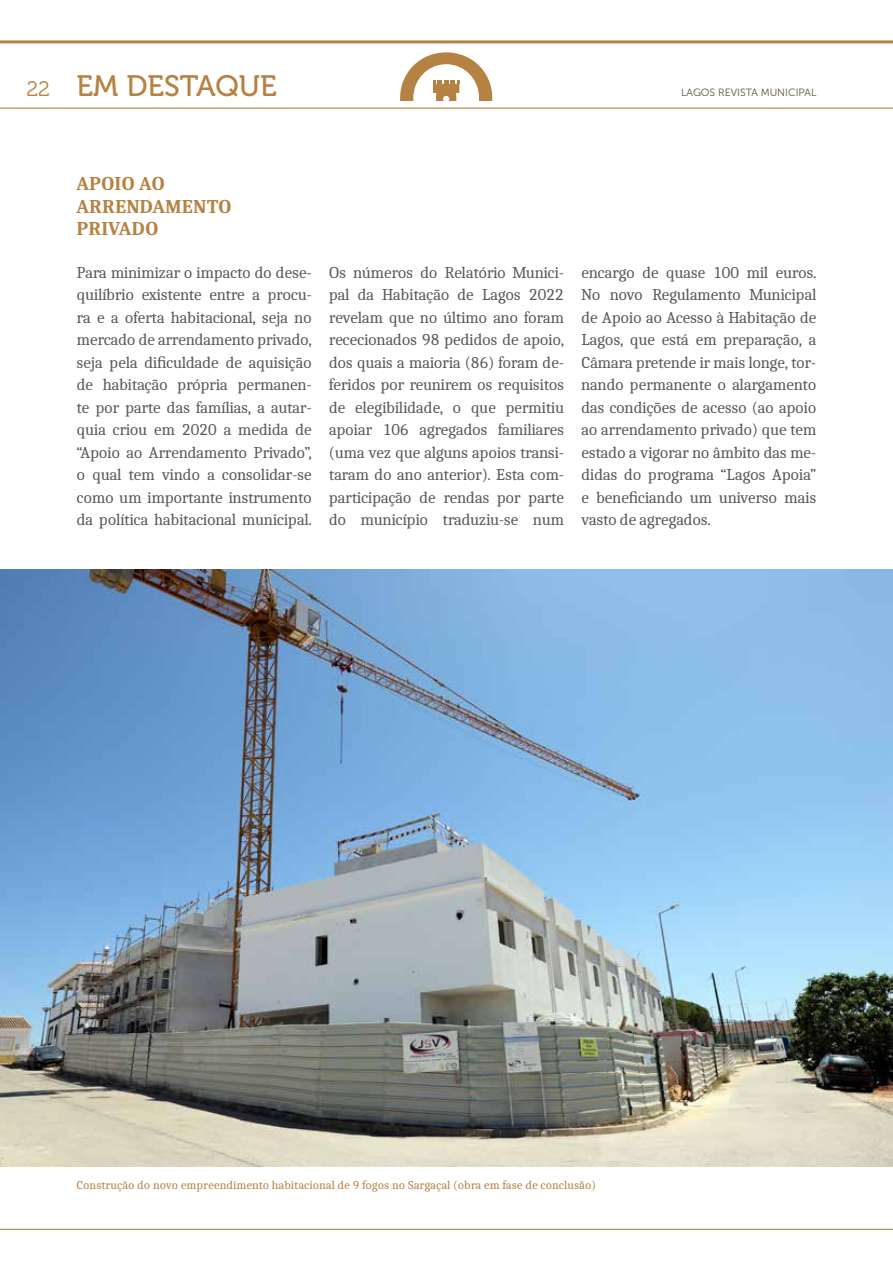
<style>
.page{position:relative;width:893px;height:1263px;background:#fff}
.page>*{position:absolute;margin:0;border:0;box-sizing:border-box;transform-origin:0 0}
.t1{font:29.4px "Museo 500";color:#b68243}
.t2{font:700 19.5px/22.5px "Caladea";color:#b68243}
.t3{font:16.5px/22.5px "Caladea";letter-spacing:-.025em;color:#58595b;text-align:justify}
.t4{font:12px "Caladea";color:#b68243}
.t5{font:10.5px "Museo Sans 300";color:#584e3e}
.s1{font-family:"Museo 300";font-size:21px}
</style>
<div class="page">
<hr style="left:0;top:40px;width:893px;height:3px;background:#b68243">
<svg style="left:400px;top:52px;width:92px;height:48px"></svg>
<hr style="left:0;top:108px;width:893px;height:1px;background:#b68243">
<hr style="left:0;top:1229px;width:893px;height:1px;background:#b68243">
<img style="left:0;top:569px;width:893px;height:597px">
<h1 class="t1" style="left:26px;top:69px;width:252px"><span class="s1">22</span> EM DESTAQUE</h1>
<p class="t2" style="left:77px;top:172px;width:157px">APOIO AO<br>ARRENDAMENTO<br>PRIVADO</p>
<p class="t5" style="left:681px;top:86px;width:137px">LAGOS REVISTA MUNICIPAL</p>
<p class="t3" style="left:77px;top:261px;width:237px">Para minimizar o impacto do dese&shy;quilíbrio existente entre a procu&shy;ra e a oferta habitacional, seja no mercado de arrendamento privado, seja pela dificuldade de aquisição de habitação própria permanen&shy;te por parte das famílias, a autar&shy;quia criou em 2020 a medida de “Apoio ao Arrendamento Privado”, o qual tem vindo a consolidar-se como um importante instrumento da política habitacional municipal.</p>
<p class="t3" style="left:329px;top:261px;width:237px">Os números do Relatório Munici&shy;pal da Habitação de Lagos 2022 revelam que no último ano foram rececionados 98 pedidos de apoio, dos quais a maioria (86) foram de&shy;feridos por reunirem os requisitos de elegibilidade, o que permitiu apoiar 106 agregados familiares (uma vez que alguns apoios transi&shy;taram do ano anterior). Esta com&shy;participação de rendas por parte do município traduziu-se num</p>
<p class="t3" style="left:581px;top:261px;width:237px">encargo de quase 100 mil euros.<br>No novo Regulamento Municipal de Apoio ao Acesso à Habitação de Lagos, que está em preparação, a Câmara pretende ir mais longe, tor&shy;nando permanente o alargamento das condições de acesso (ao apoio ao arrendamento privado) que tem estado a vigorar no âmbito das me&shy;didas do programa “Lagos Apoia” e beneficiando um universo mais vasto de agregados.</p>
<p class="t4" style="left:77px;top:1177px;width:521px">Construção do novo empreendimento habitacional de 9 fogos no Sargaçal (obra em fase de conclusão)</p>
</div>
